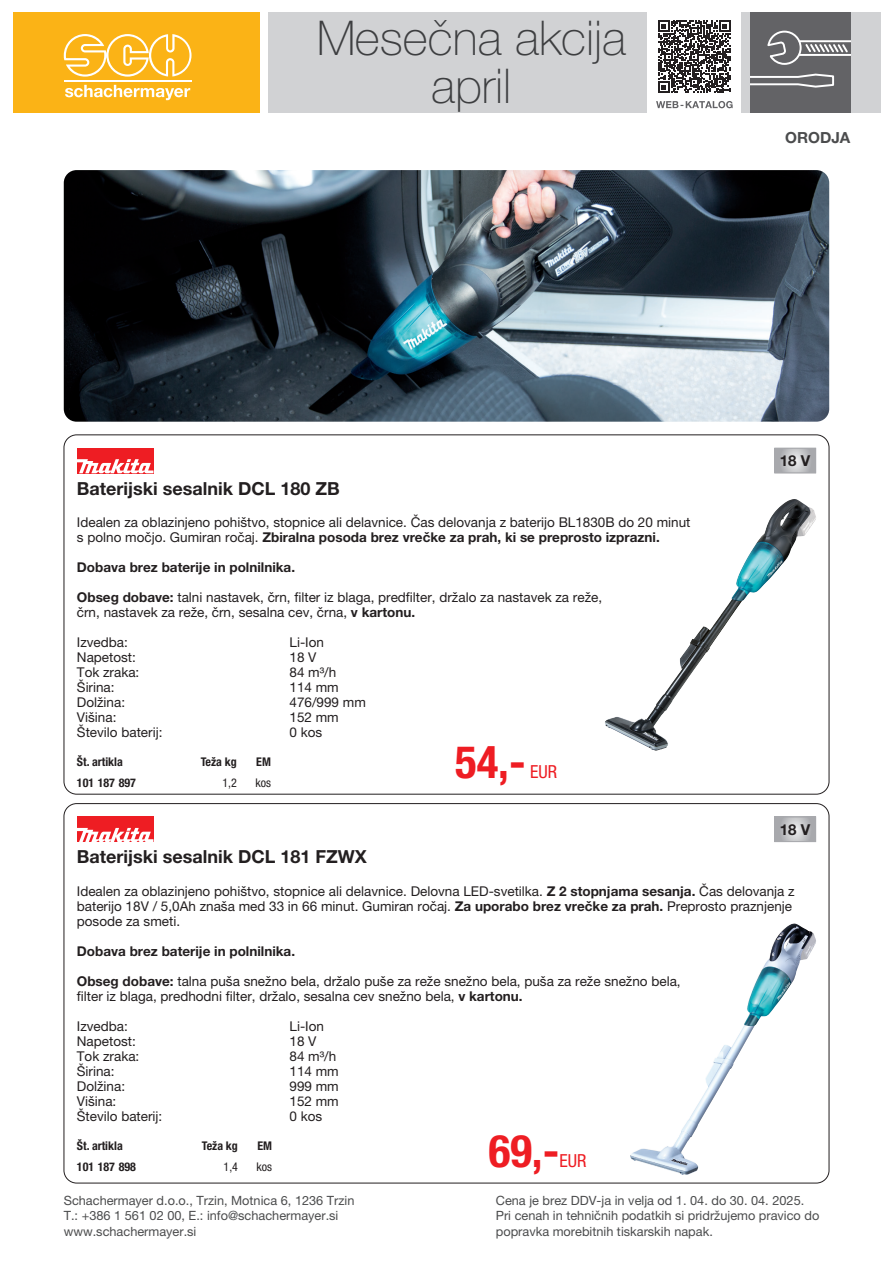
<style>
.page{position:relative;width:893px;height:1263px;background:#fff}
.page>*{position:absolute;margin:0;border:0;box-sizing:border-box;transform-origin:0 0}
.t1{font:100 48px/48px "Helvetica Neue LT Pro";color:#4b4c4d;text-align:center}
.t2{font:700 condensed 45px "Helvetica Neue LT Pro";color:#ee1d23}
.ProduktgruppeName{font:700 18px "Helvetica Neue LT Pro";color:#231f20}
.t3{font:condensed 18px "Helvetica Neue LT Pro";color:#ee1d23}
.t4{font:700 15.3px "Helvetica Neue LT Pro";color:#4b4c4d}
.t5{font:700 15.15px "Helvetica Neue LT Pro";color:#231f20}
.ProduktblockAbsatz{font:13.5px/15px "Helvetica Neue LT Pro";color:#231f20}
.ProduktblockMerkmale{font:13.5px "Helvetica Neue LT Pro";color:#231f20}
.ProduktblockAbsatz-2{font:700 13.5px "Helvetica Neue LT Pro";color:#231f20}
.t6{font:12.75px "Helvetica Neue LT Pro";color:#4b4c4d}
.TabellenKopfLinks{font:700 condensed 12px "Helvetica Neue LT Pro";color:#231f20}
.TabellenZelleArtNr{font:700 condensed 12px "Helvetica Neue LT Pro";color:#231f20}
.TabellenKopfRechts{font:700 condensed 12px "Helvetica Neue LT Pro";color:#231f20}
.TabellenZelleRechts{font:condensed 12px "Helvetica Neue LT Pro";color:#231f20}
.TabellenZelleLinks{font:condensed 12px "Helvetica Neue LT Pro";color:#231f20}
.s1{font-weight:400}
.s2{font-weight:700}
</style>
<div class="page">
<div style="left:13px;top:13px;width:246px;height:100px;background:#fbb316"></div>
<div style="left:268px;top:13px;width:612px;height:100px;background:#d1d2d4"></div>
<svg style="left:64px;top:34px;width:128px;height:43px"></svg>
<svg style="left:65px;top:85px;width:125px;height:15px"></svg>
<hr style="left:64px;top:81px;width:128px;height:1px;background:#fff">
<svg style="left:750px;top:13px;width:100px;height:100px;background:#717174"></svg>
<div style="left:648px;top:12px;width:93px;height:104px;background:#fff"></div>
<svg style="left:656px;top:101px;width:77px;height:7px"></svg>
<svg style="left:658px;top:21px;width:72px;height:72px"></svg>
<img style="left:64px;top:170px;width:765px;height:252px">
<svg style="left:774px;top:448px;width:42px;height:25px"></svg>
<div style="left:77px;top:448px;width:76px;height:25px;background:#ee1d23"></div>
<svg style="left:77px;top:459px;width:76px;height:14px"></svg>
<img style="left:605px;top:501px;width:182px;height:225px">
<svg style="left:774px;top:816px;width:42px;height:26px"></svg>
<div style="left:77px;top:816px;width:76px;height:26px;background:#ee1d23"></div>
<svg style="left:77px;top:828px;width:76px;height:14px"></svg>
<img style="left:630px;top:923px;width:164px;height:252px">
<h1 class="t1" style="left:316px;top:14px;width:312px">Mesečna akcija april</h1>
<p class="t4" style="left:785px;top:128px;width:67px">ORODJA</p>
<p class="ProduktgruppeName" style="left:77px;top:477px;width:264px">Baterijski sesalnik DCL 180 ZB</p>
<p class="ProduktblockAbsatz" style="left:77px;top:514px;width:615px">Idealen za oblazinjeno pohištvo, stopnice ali delavnice. Čas delovanja z baterijo BL1830B do 20 minut</p>
<p class="ProduktblockAbsatz-2" style="left:77px;top:529px;width:584px"><span class="s1">s polno močjo. Gumiran ročaj.</span> Zbiralna posoda brez vrečke za prah, ki se preprosto izprazni.</p>
<p class="ProduktblockAbsatz-2" style="left:77px;top:559px;width:220px">Dobava brez baterije in polnilnika.</p>
<p class="ProduktblockAbsatz" style="left:77px;top:589px;width:527px"><span class="s2">Obseg dobave:</span> talni nastavek, črn, filter iz blaga, predfilter, držalo za nastavek za reže,</p>
<p class="ProduktblockAbsatz" style="left:77px;top:604px;width:340px">črn, nastavek za reže, črn, sesalna cev, črna, <span class="s2">v kartonu.</span></p>
<p class="ProduktblockMerkmale" style="left:77px;top:634px;width:52px">Izvedba:</p>
<p class="ProduktblockMerkmale" style="left:290px;top:634px;width:36px">Li-Ion</p>
<p class="ProduktblockMerkmale" style="left:77px;top:649px;width:61px">Napetost:</p>
<p class="ProduktblockMerkmale" style="left:290px;top:649px;width:29px">18 V</p>
<p class="ProduktblockMerkmale" style="left:77px;top:664px;width:64px">Tok zraka:</p>
<p class="ProduktblockMerkmale" style="left:290px;top:664px;width:48px">84 m³/h</p>
<p class="ProduktblockMerkmale" style="left:77px;top:679px;width:39px">Širina:</p>
<p class="ProduktblockMerkmale" style="left:290px;top:679px;width:51px">114 mm</p>
<p class="ProduktblockMerkmale" style="left:77px;top:694px;width:50px">Dolžina:</p>
<p class="ProduktblockMerkmale" style="left:290px;top:694px;width:78px">476/999 mm</p>
<p class="ProduktblockMerkmale" style="left:77px;top:709px;width:41px">Višina:</p>
<p class="ProduktblockMerkmale" style="left:290px;top:709px;width:51px">152 mm</p>
<p class="ProduktblockMerkmale" style="left:77px;top:724px;width:87px">Število baterij:</p>
<p class="ProduktblockMerkmale" style="left:290px;top:724px;width:34px">0 kos</p>
<p class="TabellenKopfLinks" style="left:77px;top:755px;width:47px">Št. artikla</p>
<p class="TabellenKopfRechts" style="left:201px;top:755px;width:38px">Teža kg</p>
<p class="TabellenKopfLinks" style="left:256px;top:755px;width:16px">EM</p>
<p class="TabellenZelleArtNr" style="left:77px;top:776px;width:61px">101 187 897</p>
<p class="TabellenZelleRechts" style="left:223px;top:776px;width:16px">1,2</p>
<p class="TabellenZelleLinks" style="left:255px;top:776px;width:17px">kos</p>
<p class="t2" style="left:455px;top:735px;width:72px">54,-</p>
<p class="t3" style="left:530px;top:761px;width:29px">EUR</p>
<p class="ProduktgruppeName" style="left:77px;top:846px;width:291px">Baterijski sesalnik DCL 181 FZWX</p>
<p class="t5" style="left:780px;top:451px;width:32px">18 V</p>
<p class="t5" style="left:780px;top:820px;width:32px">18 V</p>
<p class="ProduktblockAbsatz" style="left:77px;top:883px;width:719px">Idealen za oblazinjeno pohištvo, stopnice ali delavnice. Delovna LED-svetilka. <span class="s2">Z 2 stopnjama sesanja.</span> Čas delovanja z baterijo 18V / 5,0Ah znaša med 33 in 66 minut. Gumiran ročaj. <span class="s2">Za uporabo brez vrečke za prah.</span> Preprosto praznjenje posode za smeti.</p>
<p class="ProduktblockAbsatz-2" style="left:77px;top:942px;width:220px">Dobava brez baterije in polnilnika.</p>
<p class="ProduktblockAbsatz" style="left:77px;top:973px;width:605px"><span class="s2">Obseg dobave:</span> talna puša snežno bela, držalo puše za reže snežno bela, puša za reže snežno bela,</p>
<p class="ProduktblockAbsatz" style="left:77px;top:988px;width:447px">filter iz blaga, predhodni filter, držalo, sesalna cev snežno bela, <span class="s2">v kartonu.</span></p>
<p class="ProduktblockMerkmale" style="left:77px;top:1018px;width:52px">Izvedba:</p>
<p class="ProduktblockMerkmale" style="left:289px;top:1018px;width:36px">Li-Ion</p>
<p class="ProduktblockMerkmale" style="left:77px;top:1033px;width:61px">Napetost:</p>
<p class="ProduktblockMerkmale" style="left:289px;top:1033px;width:29px">18 V</p>
<p class="ProduktblockMerkmale" style="left:77px;top:1048px;width:64px">Tok zraka:</p>
<p class="ProduktblockMerkmale" style="left:289px;top:1048px;width:48px">84 m³/h</p>
<p class="ProduktblockMerkmale" style="left:77px;top:1063px;width:39px">Širina:</p>
<p class="ProduktblockMerkmale" style="left:289px;top:1063px;width:51px">114 mm</p>
<p class="ProduktblockMerkmale" style="left:77px;top:1078px;width:50px">Dolžina:</p>
<p class="ProduktblockMerkmale" style="left:289px;top:1078px;width:51px">999 mm</p>
<p class="ProduktblockMerkmale" style="left:77px;top:1093px;width:41px">Višina:</p>
<p class="ProduktblockMerkmale" style="left:289px;top:1093px;width:51px">152 mm</p>
<p class="ProduktblockMerkmale" style="left:77px;top:1108px;width:87px">Število baterij:</p>
<p class="ProduktblockMerkmale" style="left:289px;top:1108px;width:34px">0 kos</p>
<p class="TabellenKopfLinks" style="left:77px;top:1139px;width:47px">Št. artikla</p>
<p class="TabellenKopfRechts" style="left:202px;top:1139px;width:38px">Teža kg</p>
<p class="TabellenKopfLinks" style="left:257px;top:1139px;width:16px">EM</p>
<p class="TabellenZelleArtNr" style="left:77px;top:1160px;width:61px">101 187 898</p>
<p class="TabellenZelleRechts" style="left:224px;top:1160px;width:16px">1,4</p>
<p class="TabellenZelleLinks" style="left:256px;top:1160px;width:17px">kos</p>
<p class="t2" style="left:489px;top:1124px;width:72px">69,-</p>
<p class="t3" style="left:559px;top:1150px;width:29px">EUR</p>
<p class="t6" style="left:64px;top:1193px;width:292px">Schachermayer d.o.o., Trzin, Motnica 6, 1236 Trzin</p>
<p class="t6" style="left:496px;top:1193px;width:310px">Cena je brez DDV-ja in velja od 1. 04. do 30. 04. 2025.</p>
<p class="t6" style="left:64px;top:1208px;width:276px">T.: +386 1 561 02 00, E.: info@schachermayer.si</p>
<p class="t6" style="left:496px;top:1208px;width:325px">Pri cenah in tehničnih podatkih si pridržujemo pravico do</p>
<p class="t6" style="left:64px;top:1223px;width:134px">www.schachermayer.si</p>
<p class="t6" style="left:496px;top:1223px;width:219px">popravka morebitnih tiskarskih napak.</p>
</div>
